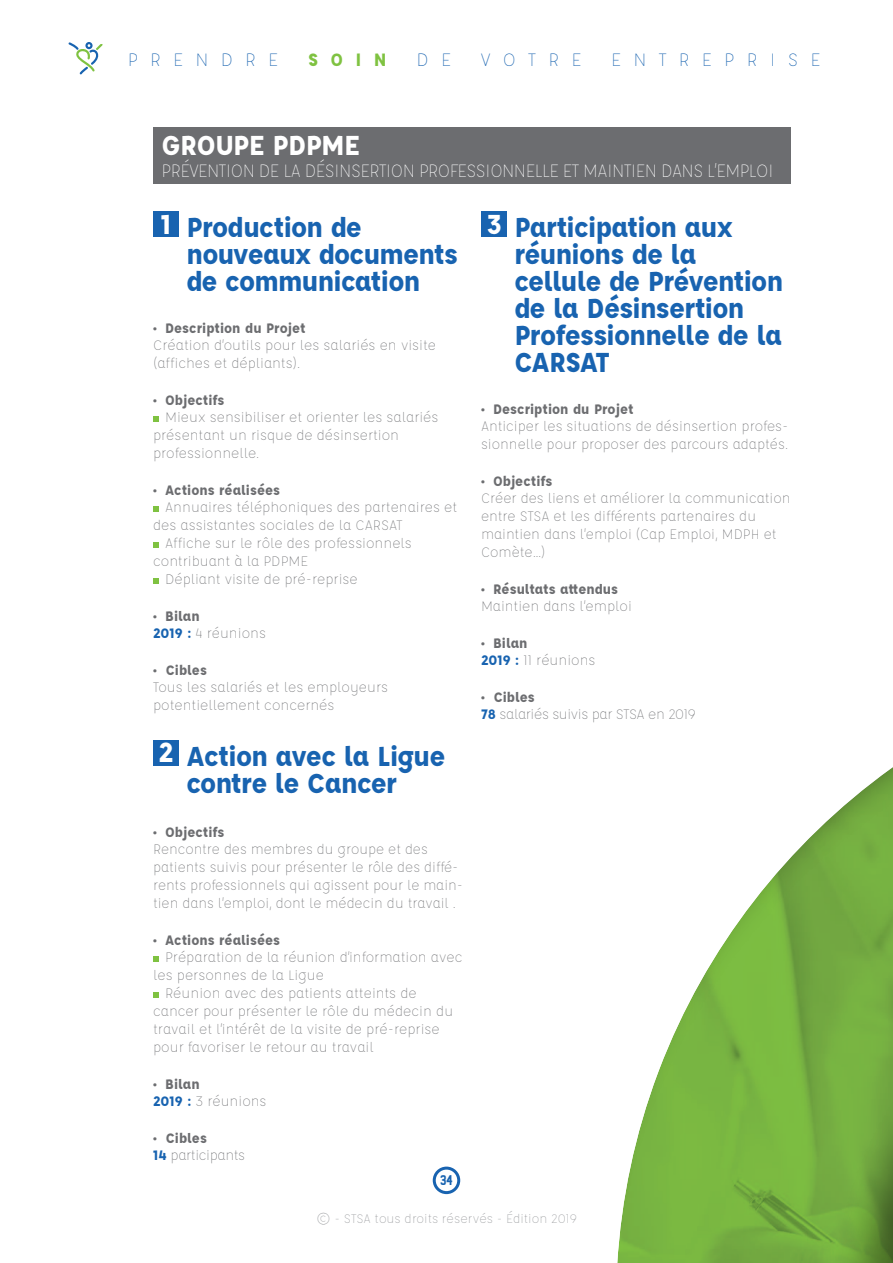
<style>
.page{position:relative;width:893px;height:1263px;background:#fff}
.page>*{position:absolute;margin:0;border:0;box-sizing:border-box;transform-origin:0 0}
.t1{font:700 30px/27px "Affogato";letter-spacing:-.025em;color:#1863b0}
.t2{font:700 30px "Affogato";letter-spacing:-.025em;color:#fff}
.t3{font:300 19.5px "Affogato";letter-spacing:-.03em;color:#fff;scale:.95 1}
.t4{font:300 19.5px "Affogato";letter-spacing:.625em;color:#1863b0}
.t5{font:700 19.5px "Affogato";color:#7fc241}
.t6{font:300 15px/18px "Affogato";color:#6c6d70}
.t7{font:700 15px "Affogato";color:#6c6d70}
.t8{font:300 15px/16.5px "Affogato";letter-spacing:-.025em;color:#6c6d70}
.t9{font:15px "New Amsterdam";color:#1863b0}
.t10{font:300 13.5px "Affogato";color:#939598}
.s1{color:#fff}
.s2{font-weight:700}
.s3{font-weight:700;color:#1863b0}
</style>
<div class="page">
<div style="left:615px;top:642px;width:278px;height:621px;background:#231f20;opacity:.5"></div>
<div style="left:433px;top:1166px;width:27px;height:28px;border:3px solid #1863b0;border-radius:50%"></div>
<div style="left:153px;top:128px;width:638px;height:56px;background:#6c6d70"></div>
<div style="left:153px;top:211px;width:26px;height:26px;background:#1863b0"></div>
<svg style="left:153px;top:416px;width:6px;height:6px"></svg>
<svg style="left:153px;top:506px;width:6px;height:6px"></svg>
<svg style="left:153px;top:542px;width:6px;height:6px"></svg>
<svg style="left:153px;top:578px;width:6px;height:6px"></svg>
<div style="left:153px;top:740px;width:26px;height:26px;background:#1863b0"></div>
<svg style="left:153px;top:956px;width:6px;height:6px"></svg>
<svg style="left:153px;top:992px;width:6px;height:6px"></svg>
<div style="left:481px;top:211px;width:26px;height:26px;background:#1863b0"></div>
<svg style="left:68px;top:42px;width:35px;height:32px"></svg>
<h2 class="t4" style="left:128px;top:48px;width:152px">PRENDRE</h2>
<h2 class="t5" style="left:308px;top:47px;width:80px">SOIN</h2>
<h2 class="t4" style="left:417px;top:48px;width:36px">D E</h2>
<h2 class="t4" style="left:481px;top:48px;width:102px">VOTRE</h2>
<h2 class="t4" style="left:611px;top:48px;width:211px">ENTREPRISE</h2>
<h1 class="t2" style="left:162px;top:126px;width:200px">GROUPE PDPME</h1>
<h2 class="t3" style="left:162px;top:159px;width:646px">PRÉVENTION DE LA DÉSINSERTION PROFESSIONNELLE ET MAINTIEN DANS L’EMPLOI</h2>
<h1 class="t1" style="left:187px;top:213px;width:273px;text-indent:-26px"><span class="s1">1</span> Production de nouveaux documents de communication</h1>
<p class="t7" style="left:153px;top:318px;width:154px">• Description du Projet</p>
<p class="t6" style="left:153px;top:336px;width:285px">Création d’outils pour les salariés en visite (affiches et dépliants).</p>
<p class="t7" style="left:153px;top:390px;width:73px">• Objectifs</p>
<p class="t6" style="left:153px;top:408px;width:287px;text-indent:12px">Mieux sensibiliser et orienter les salariés présentant un risque de désinsertion professionnelle.</p>
<p class="t7" style="left:153px;top:480px;width:129px">• Actions réalisées</p>
<p class="t6" style="left:165px;top:498px;width:294px">Annuaires téléphoniques des partenaires et</p>
<p class="t6" style="left:153px;top:516px;width:251px">des assistantes sociales de la CARSAT</p>
<p class="t6" style="left:165px;top:534px;width:248px">Affiche sur le rôle des professionnels</p>
<p class="t6" style="left:153px;top:552px;width:157px">contribuant à la PDPME</p>
<p class="t6" style="left:165px;top:570px;width:194px">Dépliant visite de pré-reprise</p>
<p class="t6" style="left:153px;top:608px;width:114px;line-height:16.5px"><span class="s2">• Bilan<br></span><span class="s3">2019 :</span> 4 réunions</p>
<p class="t7" style="left:153px;top:660px;width:55px">• Cibles</p>
<p class="t6" style="left:153px;top:678px;width:236px">Tous les salariés et les employeurs potentiellement concernés</p>
<h1 class="t1" style="left:187px;top:742px;width:260px;text-indent:-28px"><span class="s1">2</span> Action avec la Ligue contre le Cancer</h1>
<p class="t7" style="left:153px;top:822px;width:73px">• Objectifs</p>
<p class="t6" style="left:153px;top:840px;width:311px">Rencontre des membres du groupe et des patients suivis pour présenter le rôle des diffé&shy;rents professionnels qui agissent pour le main&shy;tien dans l’emploi, dont le médecin du travail .</p>
<p class="t7" style="left:153px;top:930px;width:129px">• Actions réalisées</p>
<p class="t6" style="left:165px;top:948px;width:299px">Préparation de la réunion d’information avec</p>
<p class="t6" style="left:153px;top:966px;width:172px">les personnes de la Ligue</p>
<p class="t6" style="left:165px;top:984px;width:253px">Réunion avec des patients atteints de</p>
<p class="t6" style="left:153px;top:1002px;width:302px">cancer pour présenter le rôle du médecin du</p>
<p class="t6" style="left:153px;top:1020px;width:288px">travail et l’intérêt de la visite de pré-reprise</p>
<p class="t6" style="left:153px;top:1038px;width:222px">pour favoriser le retour au travail</p>
<p class="t6" style="left:153px;top:1076px;width:115px;line-height:16.5px"><span class="s2">• Bilan<br></span><span class="s3">2019 :</span> 3 réunions</p>
<p class="t8" style="left:153px;top:1130px;width:94px"><span class="s2">• Cibles<br></span><span class="s3">14</span> participants</p>
<h1 class="t1" style="left:514px;top:213px;width:270px;text-indent:-28px"><span class="s1">3</span> Participation aux réunions de la cellule de Prévention de la Désinsertion<br>Professionnelle de la<br>CARSAT</h1>
<p class="t7" style="left:481px;top:399px;width:154px">• Description du Projet</p>
<p class="t6" style="left:481px;top:417px;width:309px">Anticiper les situations de désinsertion profes&shy;sionnelle pour proposer des parcours adaptés.</p>
<p class="t7" style="left:481px;top:471px;width:73px">• Objectifs</p>
<p class="t6" style="left:481px;top:489px;width:311px">Créer des liens et améliorer la communication entre STSA et les différents partenaires du maintien dans l’emploi (Cap Emploi, MDPH et Comète…)</p>
<p class="t7" style="left:481px;top:579px;width:139px">• Résultats attendus</p>
<p class="t6" style="left:481px;top:597px;width:152px">Maintien dans l’emploi</p>
<p class="t6" style="left:481px;top:635px;width:116px;line-height:16.5px"><span class="s2">• Bilan<br></span><span class="s3">2019 :</span> 11 réunions</p>
<p class="t8" style="left:481px;top:689px;width:216px"><span class="s2">• Cibles<br></span><span class="s3">78</span> salariés suivis par STSA en 2019</p>
<p class="t9" style="left:441px;top:1171px;width:13px">34</p>
<p class="t10" style="left:316px;top:1211px;width:262px">© - STSA tous droits réservés - Édition 2019</p>
</div>
